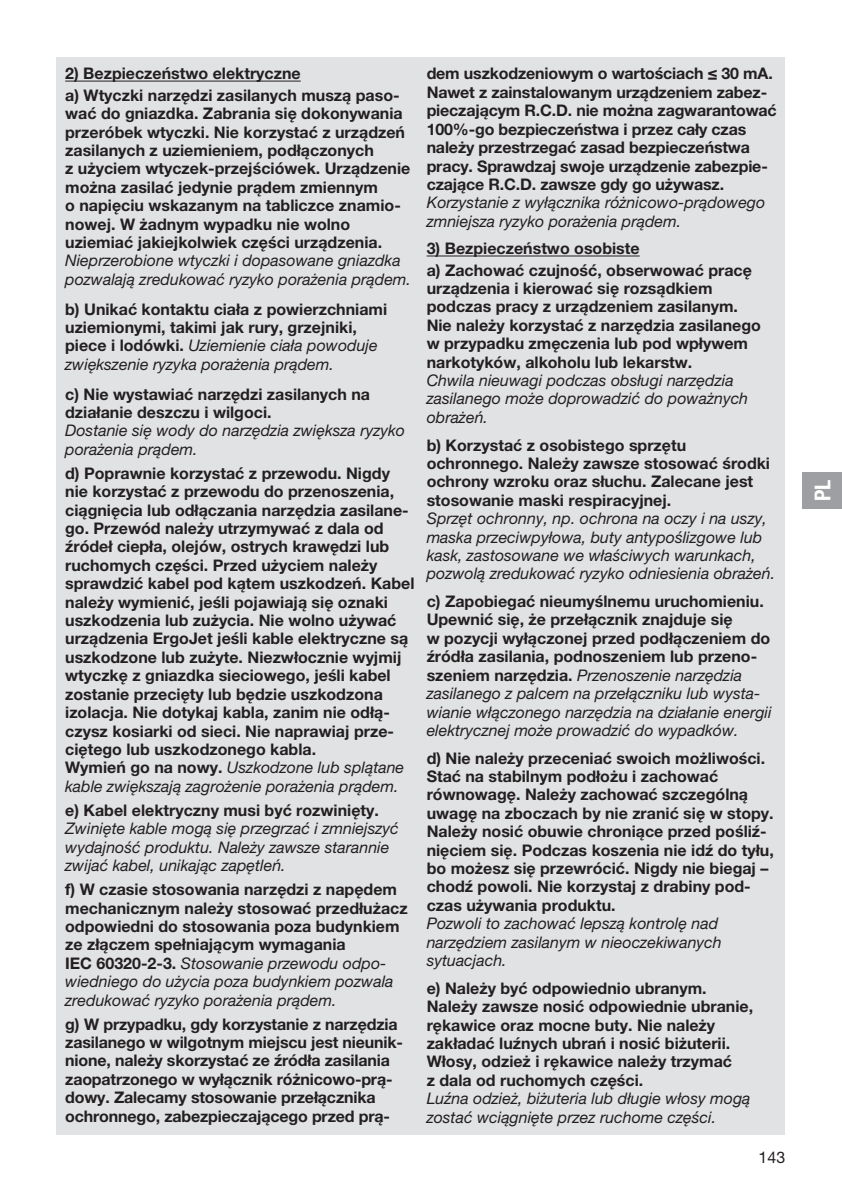
<style>
.page{position:relative;width:842px;height:1191px;background:#fff}
.page>*{position:absolute;margin:0;border:0;box-sizing:border-box;transform-origin:0 0}
.t1{font:22px "GARDENA Pro Bo Cond";color:#fff}
.t2{font:700 16px/18.4px "GARDENA Pro";color:#231f20}
.t3{font:italic 16px/18.4px "GARDENA Pro";color:#231f20}
.t4{font:16px "GARDENA Pro";color:#231f20}
.s1{font-weight:400;font-style:italic}
</style>
<div class="page">
<div style="left:57px;top:57px;width:728px;height:1077px;background:#e1e2e4"></div>
<hr style="left:65px;top:81px;width:236px;height:1px;background:#231f20">
<hr style="left:427px;top:255px;width:213px;height:1px;background:#231f20">
<div style="left:802px;top:472px;width:40px;height:37px;background:#9d9fa2"></div>
<p class="t2" style="left:65px;top:63px;width:336px;line-height:21.2px">2) Bezpieczeństwo elektryczne<br>a) Wtyczki narzędzi zasilanych muszą paso-</p>
<p class="t2" style="left:65px;top:104px;width:347px">wać do gniazdka. Zabrania się dokonywania przeróbek wtyczki. Nie korzystać z urządzeń zasilanych z uziemieniem, podłączonych<br>z użyciem wtyczek-przejściówek. Urządzenie można zasilać jedynie prądem zmiennym<br>o napięciu wskazanym na tabliczce znamio&shy;nowej. W żadnym wypadku nie wolno uziemiać jakiejkolwiek części urządzenia.</p>
<p class="t3" style="left:65px;top:251px;width:347px">Nieprzerobione wtyczki i dopasowane gniazdka pozwalają zredukować ryzyko porażenia prądem.</p>
<p class="t2" style="left:65px;top:299px;width:323px">b) Unikać kontaktu ciała z powierzchniami uziemionymi, takimi jak rury, grzejniki, piece i lodówki. <span class="s1">Uziemienie ciała powoduje zwiększenie ryzyka porażenia prądem.</span></p>
<p class="t2" style="left:65px;top:384px;width:306px">c) Nie wystawiać narzędzi zasilanych na działanie deszczu i wilgoci.</p>
<p class="t3" style="left:65px;top:421px;width:341px">Dostanie się wody do narzędzia zwiększa ryzyko porażenia prądem.</p>
<p class="t2" style="left:65px;top:463px;width:351px">d) Poprawnie korzystać z przewodu. Nigdy nie korzystać z przewodu do przenoszenia, ciągnięcia lub odłączania narzędzia zasilane&shy;go. Przewód należy utrzymywać z dala od źródeł ciepła, olejów, ostrych krawędzi lub ruchomych części. Przed użyciem należy sprawdzić kabel pod kątem uszkodzeń. Kabel należy wymienić, jeśli pojawiają się oznaki uszkodzenia lub zużycia. Nie wolno używać urządzenia ErgoJet jeśli kable elektryczne są uszkodzone lub zużyte. Niezwłocznie wyjmij wtyczkę z gniazdka sieciowego, jeśli kabel zostanie przecięty lub będzie uszkodzona izolacja. Nie dotykaj kabla, zanim nie odłą&shy;czysz kosiarki od sieci. Nie naprawiaj prze&shy;ciętego lub uszkodzonego kabla.<br>Wymień go na nowy. <span class="s1">Uszkodzone lub splątane kable zwiększają zagrożenie porażenia prądem.</span></p>
<p class="t2" style="left:65px;top:800px;width:315px">e) Kabel elektryczny musi być rozwinięty.</p>
<p class="t3" style="left:65px;top:819px;width:335px">Zwinięte kable mogą się przegrzać i zmniejszyć wydajność produktu. Należy zawsze starannie zwijać kabel, unikając zapętleń.</p>
<p class="t2" style="left:65px;top:880px;width:344px">f) W czasie stosowania narzędzi z napędem mechanicznym należy stosować przedłużacz odpowiedni do stosowania poza budynkiem ze złączem spełniającym wymagania<br>IEC 60320-2-3. <span class="s1">Stosowanie przewodu odpo&shy;wiedniego do użycia poza budynkiem pozwala zredukować ryzyko porażenia prądem.</span></p>
<p class="t2" style="left:65px;top:1014px;width:339px">g) W przypadku, gdy korzystanie z narzędzia zasilanego w wilgotnym miejscu jest nieunik&shy;nione, należy skorzystać ze źródła zasilania zaopatrzonego w wyłącznik różnicowo-prą&shy;dowy. Zalecamy stosowanie przełącznika ochronnego, zabezpieczającego przed prą-</p>
<p class="t2" style="left:427px;top:64px;width:352px">dem uszkodzeniowym o wartościach ≤ 30 mA.<br>Nawet z zainstalowanym urządzeniem zabez&shy;pieczającym R.C.D. nie można zagwarantować 100%-go bezpieczeństwa i przez cały czas należy przestrzegać zasad bezpieczeństwa pracy. Sprawdzaj swoje urządzenie zabezpie&shy;czające R.C.D. zawsze gdy go używasz.</p>
<p class="t3" style="left:427px;top:193px;width:340px">Korzystanie z wyłącznika różnicowo-prądowego zmniejsza ryzyko porażenia prądem.</p>
<p class="t2" style="left:427px;top:238px;width:327px;line-height:21.2px">3) Bezpieczeństwo osobiste<br>a) Zachować czujność, obserwować pracę</p>
<p class="t2" style="left:427px;top:279px;width:336px">urządzenia i kierować się rozsądkiem podczas pracy z urządzeniem zasilanym.<br>Nie należy korzystać z narzędzia zasilanego w przypadku zmęczenia lub pod wpływem narkotyków, alkoholu lub lekarstw.</p>
<p class="t3" style="left:427px;top:371px;width:323px">Chwila nieuwagi podczas obsługi narzędzia zasilanego może doprowadzić do poważnych obrażeń.</p>
<p class="t2" style="left:427px;top:435px;width:345px">b) Korzystać z osobistego sprzętu ochronnego. Należy zawsze stosować środki ochrony wzroku oraz słuchu. Zalecane jest stosowanie maski respiracyjnej.</p>
<p class="t3" style="left:427px;top:509px;width:350px">Sprzęt ochronny, np. ochrona na oczy i na uszy, maska przeciwpyłowa, buty antypoślizgowe lub kask, zastosowane we właściwych warunkach, pozwolą zredukować ryzyko odniesienia obrażeń.</p>
<p class="t2" style="left:427px;top:592px;width:346px">c) Zapobiegać nieumyślnemu uruchomieniu.<br>Upewnić się, że przełącznik znajduje się<br>w pozycji wyłączonej przed podłączeniem do źródła zasilania, podnoszeniem lub przeno&shy;szeniem narzędzia. <span class="s1">Przenoszenie narzędzia zasilanego z palcem na przełączniku lub wysta&shy;wianie włączonego narzędzia na działanie energii elektrycznej może prowadzić do wypadków.</span></p>
<p class="t2" style="left:427px;top:748px;width:349px">d) Nie należy przeceniać swoich możliwości.<br>Stać na stabilnym podłożu i zachować równowagę. Należy zachować szczególną uwagę na zboczach by nie zranić się w stopy.<br>Należy nosić obuwie chroniące przed pośliź&shy;nięciem się. Podczas koszenia nie idź do tyłu, bo możesz się przewrócić. Nigdy nie biegaj – chodź powoli. Nie korzystaj z drabiny pod&shy;czas używania produktu.</p>
<p class="t3" style="left:427px;top:914px;width:297px">Pozwoli to zachować lepszą kontrolę nad narzędziem zasilanym w nieoczekiwanych sytuacjach.</p>
<p class="t2" style="left:427px;top:978px;width:328px">e) Należy być odpowiednio ubranym.<br>Należy zawsze nosić odpowiednie ubranie, rękawice oraz mocne buty. Nie należy zakładać luźnych ubrań i nosić biżuterii.<br>Włosy, odzież i rękawice należy trzymać<br>z dala od ruchomych części.</p>
<p class="t3" style="left:427px;top:1089px;width:325px">Luźna odzież, biżuteria lub długie włosy mogą zostać wciągnięte przez ruchome części.</p>
<p class="t4" style="left:759px;top:1147px;width:28px">143</p>
<h1 class="t1" style="left:809px;top:501px;width:23px;rotate:-90deg">PL</h1>
</div>
